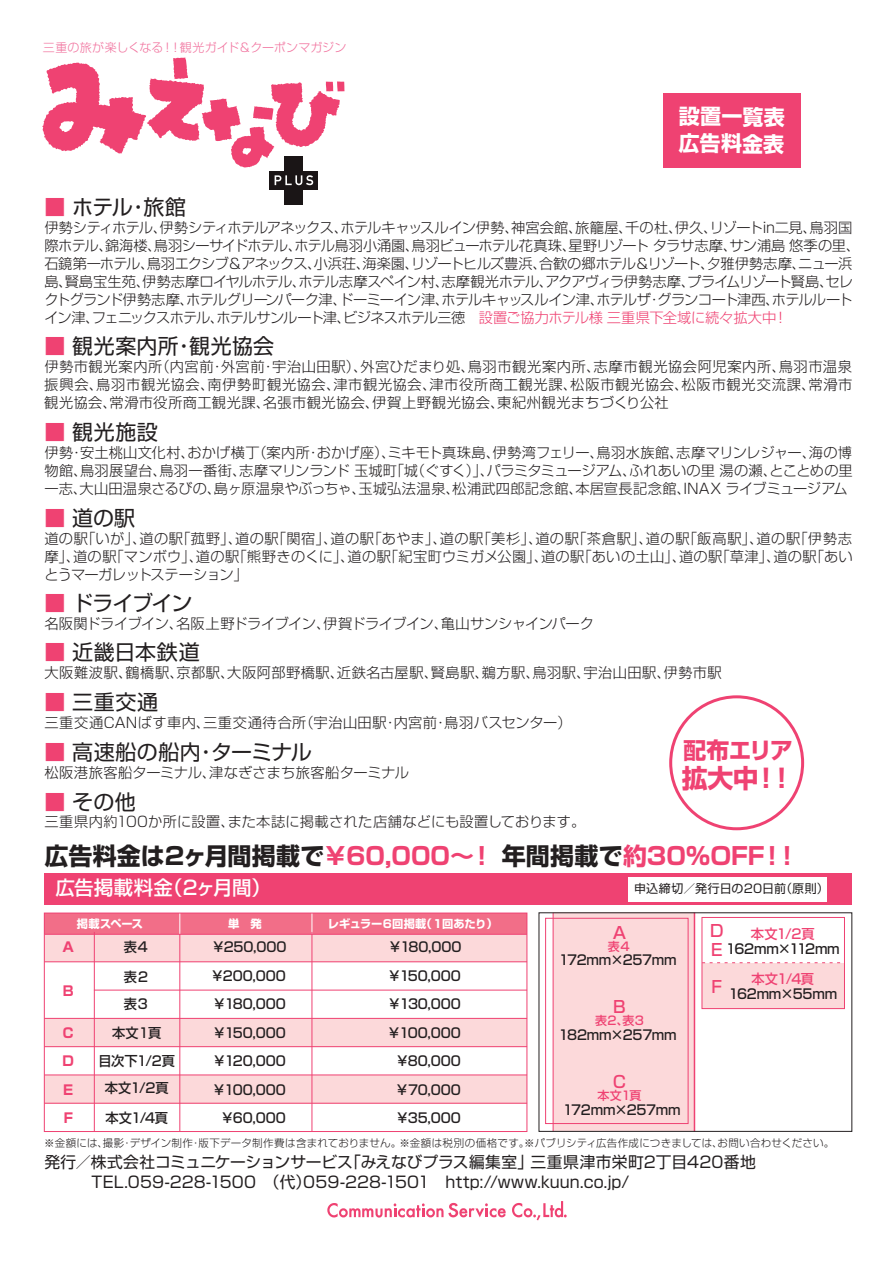
<style>
.page{position:relative;width:892px;height:1263px;background:#fff}
.page>*{position:absolute;margin:0;border:0;box-sizing:border-box;transform-origin:0 0}
.t1{font:25.8px "Shin Go Pro Bold 90 pv RKSJ H";color:#ef4272}
.t2{font:24px "Shin Go Pro Bold 90 pv RKSJ H";color:#ef4272}
.t3{font:22.8px "Shin Go Pro Bold 90 pv RKSJ H";letter-spacing:-.055em;color:#ef4272}
.t4{font:21px "Shin Go Pro Regular 90 pv RKSJ H";letter-spacing:.015em;color:#231f20}
.t5{font:21px/27px "Shin Go Pro Bold 90 pv RKSJ H";letter-spacing:.005em;color:#fff}
.t6{font:19.5px "Shin Go Pro Medium 90 pv RKSJ H";letter-spacing:-.01em;color:#fff}
.t7{font:16.5px/19.5px "Shin Go Pro Medium 90 pv RKSJ H";color:#ef4272}
.t8{font:15.75px/20.2px "Shin Go Pro Regular 90 pv RKSJ H";letter-spacing:.005em;color:#231f20}
.t9{font:14.25px/18px "Shin Go Pro Light 90 pv RKSJ H";letter-spacing:-.01em;color:#231f20;text-align:justify}
.t10{font:14.25px/18px "Shin Go Pro Light 90 pv RKSJ H";letter-spacing:-.04em;color:#231f20}
.t11{font:14.25px "Shin Go Pro Light 90 pv RKSJ H";letter-spacing:.035em;color:#231f20}
.t12{font:14.25px "Shin Go Pro Light 90 pv RKSJ H";letter-spacing:-.035em;color:#231f20}
.t13{font:14.25px "Shin Go Pro Light 90 pv RKSJ H";letter-spacing:.03em;color:#231f20}
.t14{font:14.25px "Shin Go Pro Light 90 pv RKSJ H";letter-spacing:.01em;color:#231f20}
.t15{font:14.25px "Shin Go Pro Light 90 pv RKSJ H";letter-spacing:.015em;color:#231f20}
.t16{font:13.5px/28.5px "Shin Go Pro Medium 90 pv RKSJ H";letter-spacing:-.015em;color:#231f20;text-align:center}
.t17{font:13.5px "Shin Go Pro Medium 90 pv RKSJ H";letter-spacing:-.015em;color:#ef4272}
.t18{font:13.5px/28.5px "Shin Go Pro Bold 90 pv RKSJ H";color:#ef4272;text-align:justify}
.t19{font:12px "Shin Go Pro Light 90 pv RKSJ H";letter-spacing:.005em;color:#f1719d}
.t20{font:12px "Shin Go Pro Regular 90 pv RKSJ H";letter-spacing:.02em;color:#231f20}
.t21{font:12px "Shin Go Pro Medium 90 pv RKSJ H";letter-spacing:-.015em;color:#ef4272}
.t22{font:11.25px "Shin Go Pro Bold 90 pv RKSJ H";letter-spacing:-.005em;color:#fff}
.t23{font:10.5px "Shin Go Pro Light 90 pv RKSJ H";letter-spacing:.02em;color:#231f20}
.s1{color:#ef4272}
.s2{color:#231f20}
</style>
<div class="page">
<div style="left:44px;top:873px;width:807px;height:32px;background:#ef4272"></div>
<div style="left:628px;top:877px;width:199px;height:24px;background:#fff"></div>
<div style="left:669px;top:695px;width:135px;height:135px;border:3px solid #ef4272;border-radius:50%"></div>
<div style="left:663px;top:93px;width:138px;height:75px;background:#ef4272"></div>
<svg style="left:327px;top:1203px;width:179px;height:14px"></svg>
<svg style="left:512px;top:1201px;width:55px;height:19px"></svg>
<div style="left:269px;top:171px;width:48px;height:18px;background:#1a1516"></div>
<div style="left:284px;top:156px;width:18px;height:48px;background:#1a1516"></div>
<svg style="left:275px;top:175px;width:38px;height:10px"></svg>
<svg style="left:42px;top:58px;width:303px;height:109px"></svg>
<div style="left:702px;top:963px;width:143px;height:46px;background:#fcd9da"></div>
<div style="left:553px;top:912px;width:141px;height:219px;background:#fcd9da"></div>
<div style="left:545px;top:918px;width:143px;height:206px;border:1px solid #ef4272"></div>
<div style="left:702px;top:917px;width:143px;height:92px;border:1px solid #ef4272"></div>
<hr style="left:694px;top:912px;width:1px;height:219px;background:#ef4272">
<hr style="left:553px;top:913px;width:1px;height:218px;background:#ef4272">
<svg style="left:702px;top:962px;width:143px;height:1px"></svg>
<div style="left:44px;top:913px;width:483px;height:21px;background:#f26e88"></div>
<div style="left:45px;top:1075px;width:482px;height:28px;background:#fcd9da"></div>
<div style="left:45px;top:1018px;width:482px;height:29px;background:#fcd9da"></div>
<div style="left:45px;top:934px;width:482px;height:28px;background:#fcd9da"></div>
<hr style="left:44px;top:961px;width:483px;height:1px;background:#ef4272">
<hr style="left:94px;top:990px;width:433px;height:1px;background:#ef4272">
<hr style="left:44px;top:1018px;width:483px;height:1px;background:#ef4272">
<hr style="left:44px;top:1046px;width:483px;height:1px;background:#ef4272">
<hr style="left:44px;top:1075px;width:483px;height:1px;background:#ef4272">
<hr style="left:44px;top:1103px;width:483px;height:1px;background:#ef4272">
<hr style="left:94px;top:932px;width:1px;height:200px;background:#ef4272">
<hr style="left:180px;top:931px;width:1px;height:201px;background:#ef4272">
<svg style="left:180px;top:912px;width:1px;height:22px"></svg>
<svg style="left:312px;top:912px;width:1px;height:20px"></svg>
<hr style="left:312px;top:932px;width:1px;height:199px;background:#ef4272">
<hr style="left:44px;top:934px;width:483px;height:1px;background:#ef4272">
<div style="left:44px;top:913px;width:483px;height:219px;border:1px solid #ef4272"></div>
<p class="t19" style="left:43px;top:38px;width:305px">三重の旅が楽しくなる！！観光ガイド＆クーポンマガジン</p>
<h3 class="t5" style="left:679px;top:101px;width:108px">設置一覧表広告料金表</h3>
<h3 class="t4" style="left:44px;top:190px;width:143px"><span class="s1">■</span> ホテル・旅館</h3>
<p class="t10" style="left:44px;top:217px;width:817px">伊勢シティホテル、伊勢シティホテルアネックス、ホテルキャッスルイン伊勢、神宮会館、旅籠屋、千の杜、伊久、リゾートin二見、鳥羽国際ホテル、錦海楼、鳥羽シーサイドホテル、ホテル鳥羽小涌園、鳥羽ビューホテル花真珠、星野リゾート タラサ志摩、サン浦島 悠季の里、石鏡第一ホテル、鳥羽エクシブ＆アネックス、小浜荘、海楽園、リゾートヒルズ豊浜、合歓の郷ホテル＆リゾート、夕雅伊勢志摩、ニュー浜島、賢島宝生苑、伊勢志摩ロイヤルホテル、ホテル志摩スペイン村、志摩観光ホテル、アクアヴィラ伊勢志摩、プライムリゾート賢島、セレクトグランド伊勢志摩、ホテルグリーンパーク津、ドーミーイン津、ホテルキャッスルイン津、ホテルザ・グランコート津西、ホテルルートイン津、フェニックスホテル、ホテルサンルート津、ビジネスホテル三徳　<span class="s1">設置ご協力ホテル様 三重県下全域に続々拡大中！</span></p>
<h3 class="t4" style="left:44px;top:329px;width:231px"><span class="s1">■</span> 観光案内所・観光協会</h3>
<p class="t9" style="left:44px;top:356px;width:810px">伊勢市観光案内所（内宮前・外宮前・宇治山田駅）、外宮ひだまり処、鳥羽市観光案内所、志摩市観光協会阿児案内所、鳥羽市温泉振興会、鳥羽市観光協会、南伊勢町観光協会、津市観光協会、津市役所商工観光課、松阪市観光協会、松阪市観光交流課、常滑市観光協会、常滑市役所商工観光課、名張市観光協会、伊賀上野観光協会、東紀州観光まちづくり公社</p>
<h3 class="t4" style="left:44px;top:415px;width:115px"><span class="s1">■</span> 観光施設</h3>
<p class="t9" style="left:44px;top:442px;width:810px">伊勢・安土桃山文化村、おかげ横丁（案内所・おかげ座）、ミキモト真珠島、伊勢湾フェリー、鳥羽水族館、志摩マリンレジャー、海の博物館、鳥羽展望台、鳥羽一番街、志摩マリンランド 玉城町「城（ぐすく）」、パラミタミュージアム、ふれあいの里 湯の瀬、とことめの里一志、大山田温泉さるびの、島ヶ原温泉やぶっちゃ、玉城弘法温泉、松浦武四郎記念館、本居宣長記念館、INAX ライブミュージアム</p>
<h3 class="t4" style="left:44px;top:500px;width:92px"><span class="s1">■</span> 道の駅</h3>
<p class="t9" style="left:44px;top:527px;width:810px">道の駅「いが」、道の駅「菰野」、道の駅「関宿」、道の駅「あやま」、道の駅「美杉」、道の駅「茶倉駅」、道の駅「飯高駅」、道の駅「伊勢志摩」、道の駅「マンボウ」、道の駅「熊野きのくに」、道の駅「紀宝町ウミガメ公園」、道の駅「あいの土山」、道の駅「草津」、道の駅「あいとうマーガレットステーション」</p>
<h3 class="t4" style="left:44px;top:586px;width:150px"><span class="s1">■</span> ドライブイン</h3>
<p class="t12" style="left:44px;top:612px;width:551px">名阪関ドライブイン、名阪上野ドライブイン、伊賀ドライブイン、亀山サンシャインパーク</p>
<h3 class="t4" style="left:44px;top:635px;width:157px"><span class="s1">■</span> 近畿日本鉄道</h3>
<p class="t11" style="left:44px;top:661px;width:679px">大阪難波駅、鶴橋駅、京都駅、大阪阿部野橋駅、近鉄名古屋駅、賢島駅、鵜方駅、鳥羽駅、宇治山田駅、伊勢市駅</p>
<h3 class="t4" style="left:44px;top:685px;width:115px"><span class="s1">■</span> 三重交通</h3>
<p class="t13" style="left:44px;top:711px;width:529px">三重交通CANばす車内、三重交通待合所（宇治山田駅・内宮前・鳥羽バスセンター）</p>
<h3 class="t4" style="left:44px;top:734px;width:269px"><span class="s1">■</span> 高速船の船内・ターミナル</h3>
<p class="t15" style="left:44px;top:760px;width:366px">松阪港旅客船ターミナル、津なぎさまち旅客船ターミナル</p>
<h3 class="t4" style="left:44px;top:784px;width:93px"><span class="s1">■</span> その他</h3>
<p class="t14" style="left:44px;top:810px;width:543px">三重県内約100か所に設置、また本誌に掲載された店舗などにも設置しております。</p>
<h3 class="t3" style="left:683px;top:732px;width:111px">配布エリア</h3>
<h1 class="t1" style="left:682px;top:757px;width:114px">拡大中！！</h1>
<h2 class="t2" style="left:44px;top:837px;width:756px"><span class="s2">広告料金は2ヶ月間掲載で</span>￥60,000～！ <span class="s2">年間掲載で</span>約30％OFF！！</h2>
<h3 class="t6" style="left:55px;top:872px;width:217px">広告掲載料金（2ヶ月間）</h3>
<p class="t20" style="left:634px;top:879px;width:196px">申込締切／発行日の20日前（原則）</p>
<p class="t22" style="left:77px;top:915px;width:68px">掲載スペース</p>
<p class="t18" style="left:63px;top:931px;width:13px">A</p>
<p class="t18" style="left:63px;top:975px;width:12px">B</p>
<p class="t18" style="left:63px;top:1017px;width:13px">C D E F</p>
<p class="t16" style="left:124px;top:931px;width:27px">表４</p>
<p class="t16" style="left:124px;top:962px;width:27px;line-height:27px;text-align:left">表２表３</p>
<p class="t16" style="left:98px;top:1017px;width:78px">本文１頁<br>目次下1/2頁</p>
<p class="t16" style="left:105px;top:1072px;width:65px">本文1/2頁</p>
<p class="t16" style="left:105px;top:1102px;width:64px">本文1/4頁</p>
<p class="t22" style="left:228px;top:915px;width:35px">単　発</p>
<p class="t22" style="left:328px;top:915px;width:171px">レギュラー6回掲載（１回あたり）</p>
<p class="t16" style="left:211px;top:931px;width:77px;text-align:right">￥250,000￥200,000￥180,000￥150,000￥120,000￥100,000￥60,000</p>
<p class="t16" style="left:388px;top:931px;width:75px">￥180,000￥150,000￥130,000￥100,000￥80,000￥70,000￥35,000</p>
<p class="t7" style="left:613px;top:921px;width:15px">A</p>
<p class="t21" style="left:608px;top:937px;width:25px">表４</p>
<p class="t16" style="left:559px;top:944px;width:119px">172mm×257mm</p>
<p class="t7" style="left:613px;top:995px;width:14px">B</p>
<p class="t21" style="left:595px;top:1011px;width:50px">表2、表3</p>
<p class="t16" style="left:559px;top:1018px;width:120px">182mm×257mm</p>
<p class="t7" style="left:613px;top:1069px;width:15px">C</p>
<p class="t21" style="left:597px;top:1086px;width:46px">本文1頁</p>
<p class="t16" style="left:563px;top:1094px;width:119px">172mm×257mm</p>
<p class="t7" style="left:710px;top:919px;width:15px">D<br>E</p>
<p class="t17" style="left:751px;top:923px;width:65px">本文1/2頁</p>
<p class="t16" style="left:726px;top:933px;width:115px">162mm×112mm</p>
<p class="t17" style="left:751px;top:968px;width:64px">本文1/4頁</p>
<p class="t16" style="left:729px;top:978px;width:110px">162mm×55mm</p>
<p class="t7" style="left:712px;top:974px;width:12px">F</p>
<p class="t23" style="left:44px;top:1134px;width:791px">※金額には、撮影・デザイン制作・版下データ制作費は含まれておりません。※金額は税別の価格です。※パブリシティ広告作成につきましては、お問い合わせください。</p>
<p class="t8" style="left:44px;top:1150px;width:713px">発行／株式会社コミュニケーションサービス「みえなびプラス編集室」三重県津市栄町2丁目420番地　　　TEL.059-228-1500　（代）059-228-1501　http://www.kuun.co.jp/</p>
</div>
